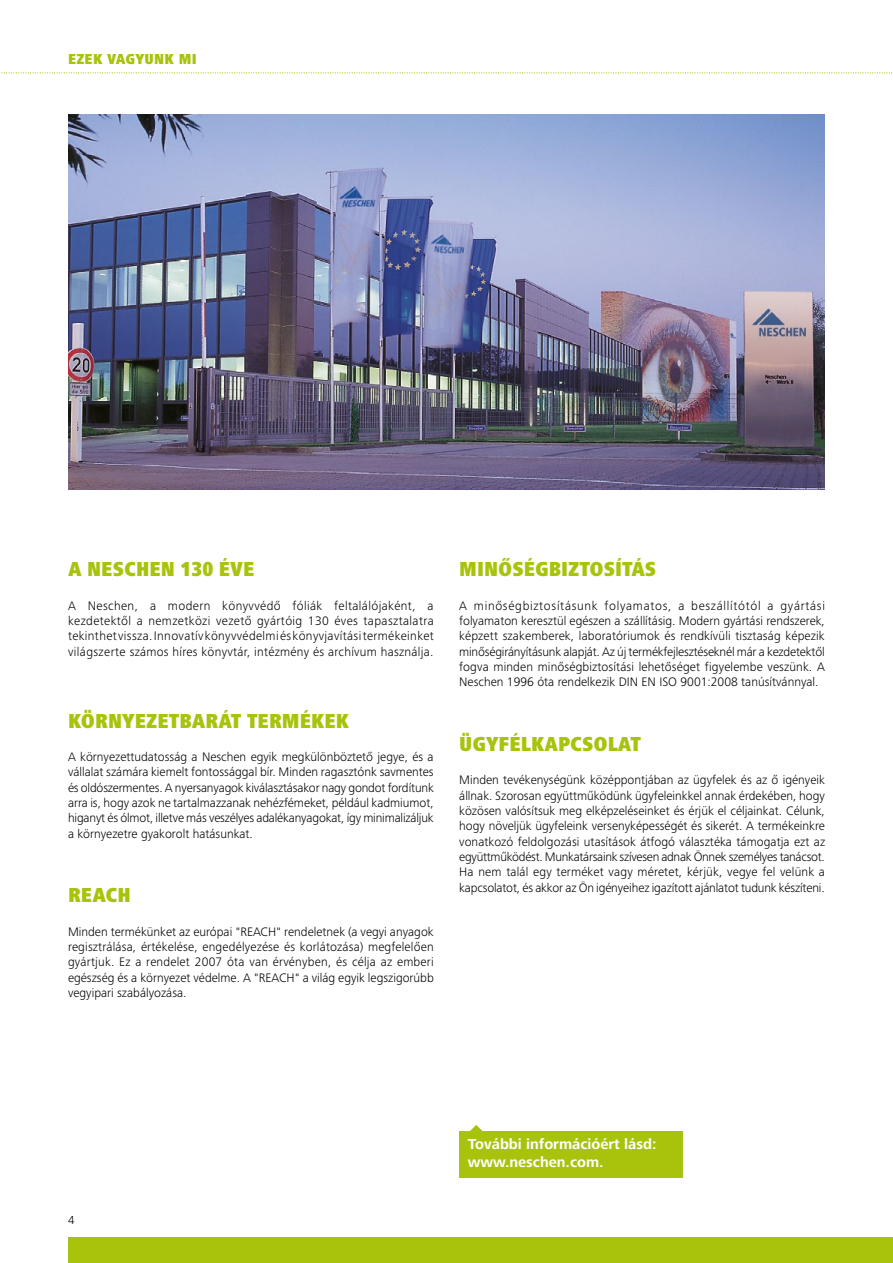
<style>
.page{position:relative;width:893px;height:1263px;background:#fff}
.page>*{position:absolute;margin:0;border:0;box-sizing:border-box;transform-origin:0 0}
.Blockabsatz_Anpassen{font:900 condensed 21px "Frutiger Next Pro";color:#a9c30c}
.Blauer_Info_Kasten{font:700 15px/18px "Frutiger Next Pro";color:#fff}
.Produktgruppe{font:900 condensed 15px "Frutiger Next Pro";letter-spacing:.015em;color:#a9c30c}
.Blockabsatz_Anpassen-2{font:300 12.75px/15.3px "Frutiger Next Pro";color:#000;text-align:justify}
.t1{font:300 12px "Frutiger Next Pro";color:#000}
</style>
<div class="page">
<div style="left:68px;top:1237px;width:825px;height:26px;background:#a9c30c"></div>
<svg style="left:1px;top:72px;width:892px;height:1px"></svg>
<img style="left:68px;top:115px;width:757px;height:374px">
<svg style="left:470px;top:1125px;width:13px;height:6px"></svg>
<div style="left:459px;top:1131px;width:223px;height:47px;background:#a9c30c"></div>
<p class="Produktgruppe" style="left:68px;top:50px;width:130px">EZEK VAGYUNK MI</p>
<p class="Blockabsatz_Anpassen" style="left:68px;top:557px;width:188px">A NESCHEN 130 ÉVE</p>
<p class="Blockabsatz_Anpassen-2" style="left:68px;top:598px;width:367px">A Neschen, a modern könyvvédő fóliák feltalálójaként, a kezdetektől a nemzetközi vezető gyártóig 130 éves tapasztalatra tekinthet vissza. Innovatív könyvvédelmi és könyvjavítási termékeinket világszerte számos híres könyvtár, intézmény és archívum használja.</p>
<p class="Blockabsatz_Anpassen" style="left:68px;top:709px;width:283px">KÖRNYEZETBARÁT TERMÉKEK</p>
<p class="Blockabsatz_Anpassen-2" style="left:68px;top:749px;width:367px">A környezettudatosság a Neschen egyik megkülönböztető jegye, és a vállalat számára kiemelt fontossággal bír. Minden ragasztónk savmentes és oldószermentes. A nyersanyagok kiválasztásakor nagy gondot fordítunk arra is, hogy azok ne tartalmazzanak nehézfémeket, például kadmiumot, higanyt és ólmot, illetve más veszélyes adalékanyagokat, így minimalizáljuk a környezetre gyakorolt hatásunkat.</p>
<p class="Blockabsatz_Anpassen" style="left:68px;top:883px;width:64px">REACH</p>
<p class="Blockabsatz_Anpassen-2" style="left:68px;top:924px;width:367px">Minden termékünket az európai "REACH" rendeletnek (a vegyi anyagok regisztrálása, értékelése, engedélyezése és korlátozása) megfelelően gyártjuk. Ez a rendelet 2007 óta van érvényben, és célja az emberi egészség és a környezet védelme. A "REACH" a világ egyik legszigorúbb vegyipari szabályozása.</p>
<p class="Blockabsatz_Anpassen" style="left:459px;top:557px;width:199px">MINŐSÉGBIZTOSÍTÁS</p>
<p class="Blockabsatz_Anpassen-2" style="left:459px;top:598px;width:367px">A minőségbiztosításunk folyamatos, a beszállítótól a gyártási folyamaton keresztül egészen a szállításig. Modern gyártási rendszerek, képzett szakemberek, laboratóriumok és rendkívüli tisztaság képezik minőségirányításunk alapját. Az új termékfejlesztéseknél már a kezdetektől fogva minden minőségbiztosítási lehetőséget figyelembe veszünk. A Neschen 1996 óta rendelkezik DIN EN ISO 9001:2008 tanúsítvánnyal.</p>
<p class="Blockabsatz_Anpassen" style="left:459px;top:732px;width:183px">ÜGYFÉLKAPCSOLAT</p>
<p class="Blockabsatz_Anpassen-2" style="left:459px;top:772px;width:367px">Minden tevékenységünk középpontjában az ügyfelek és az ő igényeik állnak. Szorosan együttműködünk ügyfeleinkkel annak érdekében, hogy közösen valósítsuk meg elképzeléseinket és érjük el céljainkat. Célunk, hogy növeljük ügyfeleink versenyképességét és sikerét. A termékeinkre vonatkozó feldolgozási utasítások átfogó választéka támogatja ezt az együttműködést. Munkatársaink szívesen adnak Önnek személyes tanácsot.<br>Ha nem talál egy terméket vagy méretet, kérjük, vegye fel velünk a kapcsolatot, és akkor az Ön igényeihez igazított ajánlatot tudunk készíteni.</p>
<p class="t1" style="left:68px;top:1213px;width:8px">4</p>
<p class="Blauer_Info_Kasten" style="left:468px;top:1135px;width:190px">További információért lásd: www.neschen.com.</p>
</div>
